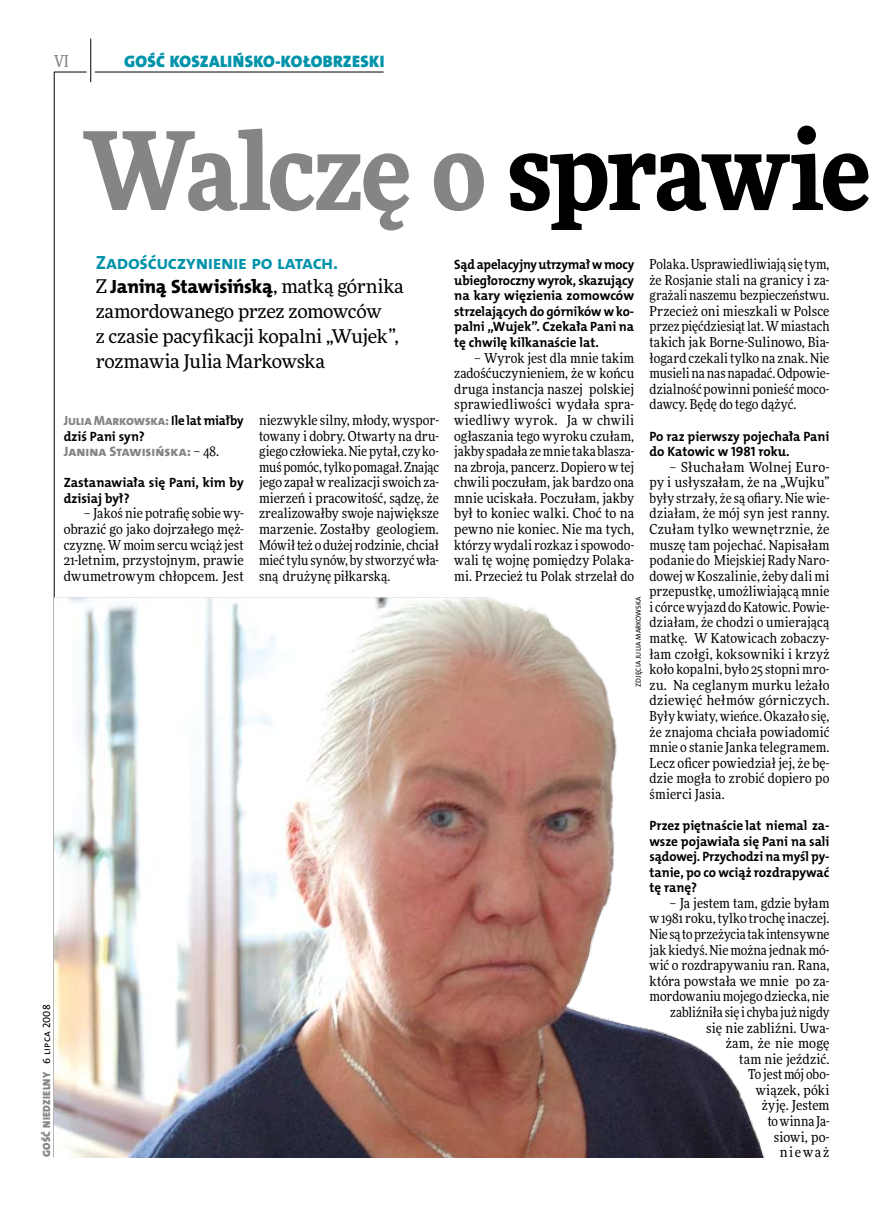
<style>
.page{position:relative;width:872px;height:1221px;background:#fff}
.page>*{position:absolute;margin:0;border:0;box-sizing:border-box;transform-origin:0 0}
.t1{font:900 108px "Freeday Narrow";letter-spacing:-.025em;color:#858486}
.t2{font:19.35px "The Mix HP8 Ex Bld";color:#000}
.t3{font:19.35px "The Mix HP7 Bld";letter-spacing:-.02em;color:#0093aa}
.t4{font:18.9px/24.9px "Freeday News";letter-spacing:-.015em;color:#000}
.t5{font:16.65px "The Mix HP9 Blk";letter-spacing:.02em;color:#0093aa}
.t6{font:500 16.5px "Freeday Narrow";color:#858486;scale:.9 1}
.t7{font:13.8px/15.6px "Freeday Narrow News";letter-spacing:.005em;color:#000;text-align:justify}
.t8{font:13.8px "The Mix HP8 Ex Bld";color:#858486}
.t9{font:13.5px/15.6px "The Mix HP7 Bld";letter-spacing:-.005em;color:#000}
.t10{font:13.5px/15.6px "The Mix HP7 Bld";letter-spacing:-.005em;color:#000;text-align:justify;scale:.95 1}
.t11{font:13.5px "The Mix HP8 Ex Bld";letter-spacing:-.01em;color:#858486;scale:.95 1}
.t12{font:10.5px "The Mix HP9 Blk";letter-spacing:.025em;color:#858486}
.t13{font:7.2px "The Mix HP5 Plain";letter-spacing:.025em;color:#000}
.s1{font-family:"The Mix HP5 Plain";color:#000}
.s2{color:#000}
.s3{font-family:"Freeday News";font-size:18.9px}
.s4{font-family:"The Mix HP7 Bld";color:#000}
.s5{font-family:"Freeday Narrow News";color:#000}
</style>
<div class="page">
<hr style="left:54px;top:72px;width:1px;height:1085px;background:#000">
<hr style="left:90px;top:39px;width:1px;height:43px;background:#000">
<hr style="left:54px;top:72px;width:33px;height:1px;background:#000">
<hr style="left:95px;top:72px;width:289px;height:1px;background:#000">
<img style="left:54px;top:596px;width:710px;height:560px">
<p class="t6" style="left:54px;top:50px;width:17px">VI</p>
<p class="t5" style="left:124px;top:50px;width:262px">GOŚĆ KOSZALIŃSKO-KOŁOBRZESKI</p>
<p class="t12" style="left:40px;top:1156px;width:154px;rotate:-90deg">GOŚĆ NIEDZIELNY <span class="s1">6 lipca 2008</span></p>
<h1 class="t1" style="left:83px;top:100px;width:790px">Walczę o <span class="s2">sprawie</span></h1>
<h2 class="t3" style="left:96px;top:249px;width:244px">Zadośćuczynienie po latach.</h2>
<h2 class="t2" style="left:96px;top:274px;width:310px"><span class="s3">Z</span> Janiną Stawisińską<span class="s3">, matką górnika</span></h2>
<h3 class="t4" style="left:96px;top:299px;width:305px">zamordowanego przez zomowców<br>z czasie pacyfikacji kopalni „Wujek”, rozmawia Julia Markowska</h3>
<p class="t7" style="left:649px;top:256px;width:181px">Polaka. Usprawiedliwiają się tym, że Rosjanie stali na granicy i za&shy;grażali naszemu bezpieczeństwu.<br>Przecież oni mieszkali w Polsce przez pięćdziesiąt lat. Wmiastach takich jak Borne-Sulinowo, Bia&shy;łogard czekali tylko na znak. Nie musieli na nas napadać. Odpowie&shy;dzialność powinni ponieść moco&shy;dawcy. Będę do tego dążyć.</p>
<p class="t9" style="left:649px;top:428px;width:181px">Po raz pierwszy pojechała Pani do Katowic w 1981 roku.</p>
<p class="t7" style="left:649px;top:459px;width:181px;text-indent:20px">– Słuchałam Wolnej Euro&shy;py i usłyszałam, że na „Wujku” były strzały, że są ofiary. Nie wie&shy;działam, że mój syn jest ranny.<br>Czułam tylko wewnętrznie, że muszę tam pojechać. Napisałam podanie do Miejskiej Rady Naro&shy;dowej w Koszalinie, żeby dali mi przepustkę, umożliwiającą mnie i córce wyjazd do Katowic. Powie&shy;działam, że chodzi o umierającą matkę. W Katowicach zobaczy&shy;łam czołgi, koksowniki i krzyż koło kopalni, było 25 stopni mro&shy;zu. Na ceglanym murku leżało dziewięć hełmów górniczych.<br>Były kwiaty, wieńce. Okazało się, że znajoma chciała powiadomić mnie o stanie Janka telegramem.<br>Lecz oficer powiedział jej, że bę&shy;dzie mogła to zrobić dopiero po śmierci Jasia.</p>
<p class="t9" style="left:649px;top:817px;width:181px;text-align:justify">Przez piętnaście lat niemal za&shy;wsze pojawiała się Pani na sali sądowej. Przychodzi na myśl py&shy;tanie, po co wciąż rozdrapywać tę ranę?</p>
<p class="t7" style="left:649px;top:895px;width:181px;text-align:right">– Ja jestem tam, gdzie byłam<br>w 1981 roku, tylko trochę inaczej.<br>Nie są to przeżycia tak intensywne jak kiedyś. Nie można jednak mó&shy;wić o rozdrapywaniu ran. Rana, która powstała we mnie po za&shy;mordowaniu mojego dziecka, nie zabliźniła się i chyba już nigdy<br>się nie zabliźni. Uwa-<br>żam, że nie mogę<br>tam nie jeździć.<br>To jest mój obo-<br>wiązek, póki<br>żyję. Jestem<br>to winna Ja-<br>siowi, po-<br>nieważ</p>
<p class="t10" style="left:454px;top:257px;width:191px">Sąd apelacyjny utrzymał w mocy ubiegłoroczny wyrok, skazujący na kary więzienia zomowców strzelających do górników w ko&shy;palni „Wujek”. Czekała Pani na tę chwilę kilkanaście lat.</p>
<p class="t7" style="left:454px;top:350px;width:181px;text-indent:20px">– Wyrok jest dla mnie takim zadośćuczynieniem, że w końcu druga instancja naszej polskiej sprawiedliwości wydała spra&shy;wiedliwy wyrok. Ja w chwili ogłaszania tego wyroku czułam, jakby spadała ze mnie taka blasza&shy;na zbroja, pancerz. Dopiero w tej chwili poczułam, jak bardzo ona mnie uciskała. Poczułam, jakby był to koniec walki. Choć to na pewno nie koniec. Nie ma tych, którzy wydali rozkaz ispowodo&shy;wali tę wojnę pomiędzy Polaka&shy;mi. Przecież tu Polak strzelał do</p>
<p class="t7" style="left:259px;top:412px;width:181px">niezwykle silny, młody, wyspor&shy;towany i dobry. Otwarty na dru&shy;giego człowieka. Nie pytał, czy ko&shy;muś pomóc, tylko pomagał. Znając jego zapał w realizacji swoich za&shy;mierzeń i pracowitość, sądzę, że zrealizowałby swoje największe marzenie. Zostałby geologiem.<br>Mówił też o dużej rodzinie, chciał mieć tylu synów, by stworzyć wła&shy;sną drużynę piłkarską.</p>
<p class="t11" style="left:64px;top:411px;width:191px">Julia Markowska: <span class="s4">Ile lat miałby</span></p>
<p class="t9" style="left:64px;top:428px;width:83px">dziś Pani syn?</p>
<p class="t8" style="left:64px;top:442px;width:157px">Janina Stawisińska: <span class="s5">– 48.</span></p>
<p class="t9" style="left:64px;top:475px;width:181px">Zastanawiała się Pani, kim by dzisiaj był?</p>
<p class="t7" style="left:64px;top:505px;width:181px;text-indent:20px">– Jakoś nie potrafię sobie wy&shy;obrazić go jako dojrzałego męż&shy;czyznę. Wmoim sercu wciąż jest 21-letnim, przystojnym, prawie dwumetrowym chłopcem. Jest</p>
<p class="t13" style="left:633px;top:686px;width:91px;rotate:-90deg">Zdjęcia Julia Markowska</p>
</div>
